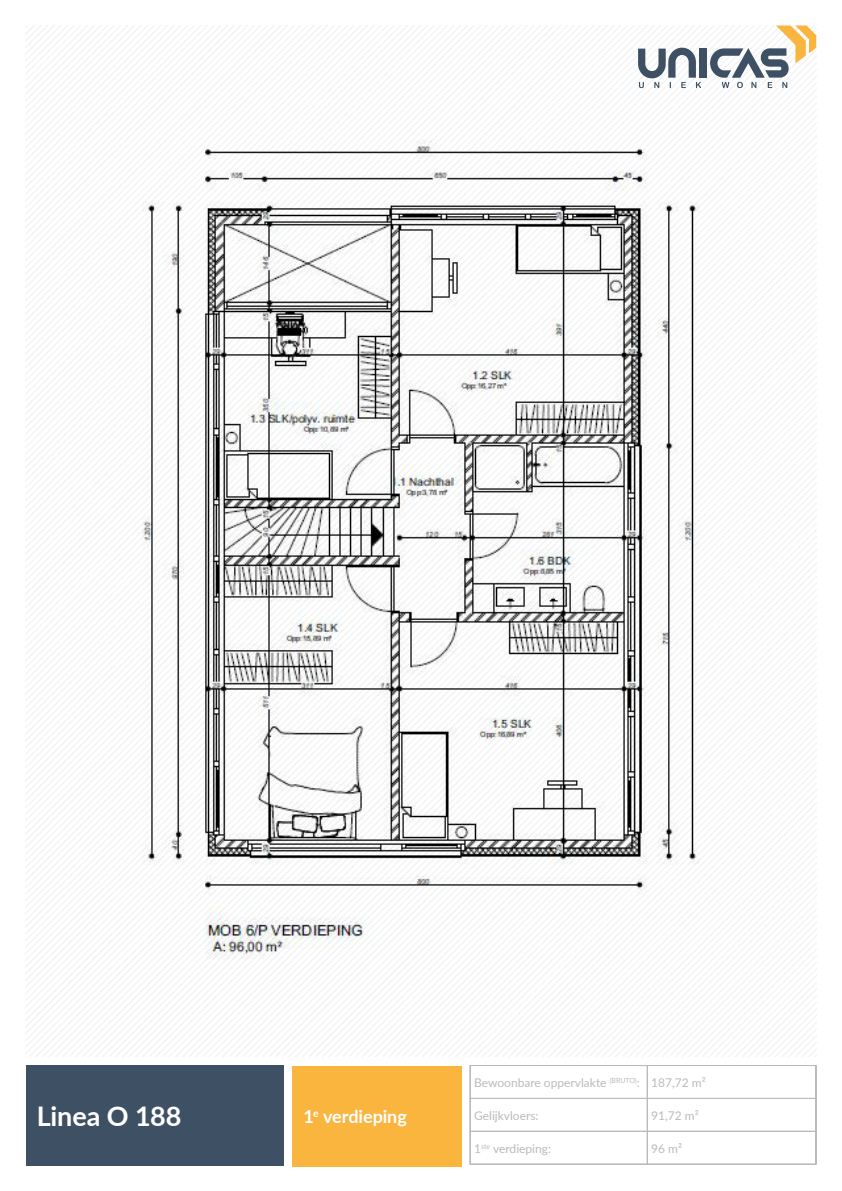
<style>
.page{position:relative;width:842px;height:1191px;background:#fff}
.page>*{position:absolute;margin:0;border:0;box-sizing:border-box;transform-origin:0 0}
.t1{font:700 27px "Lato";letter-spacing:-.005em;color:#fff}
.t2{font:700 18px "Lato";letter-spacing:-.005em;color:#fff}
.t3{font:12px "Lato";color:#bababa}
</style>
<div class="page">
<img style="left:26px;top:26px;width:790px;height:1030px">
<div style="left:26px;top:1064px;width:257px;height:101px;background:#3e5164"></div>
<div style="left:699px;top:48px;width:8px;height:30px;background:#3e5164"></div>
<svg style="left:639px;top:48px;width:62px;height:40px"></svg>
<svg style="left:710px;top:26px;width:106px;height:62px"></svg>
<svg style="left:470px;top:1065px;width:346px;height:100px"></svg>
<div style="left:292px;top:1066px;width:169px;height:100px;background:#fab53f"></div>
<img style="left:100px;top:107px;width:650px;height:867px">
<h1 class="t1" style="left:37px;top:1096px;width:146px">Linea O 188</h1>
<h2 class="t2" style="left:303px;top:1103px;width:105px">1<sup>e</sup> verdieping</h2>
<p class="t3" style="left:474px;top:1073px;width:233px">Bewoonbare oppervlakte <sup>(BRUTO)</sup>: 187,72 m²</p>
<p class="t3" style="left:474px;top:1106px;width:66px">Gelijkvloers:</p>
<p class="t3" style="left:651px;top:1106px;width:49px">91,72 m²</p>
<p class="t3" style="left:474px;top:1139px;width:78px">1<sup>ste</sup> verdieping:</p>
<p class="t3" style="left:651px;top:1139px;width:32px">96 m²</p>
</div>
